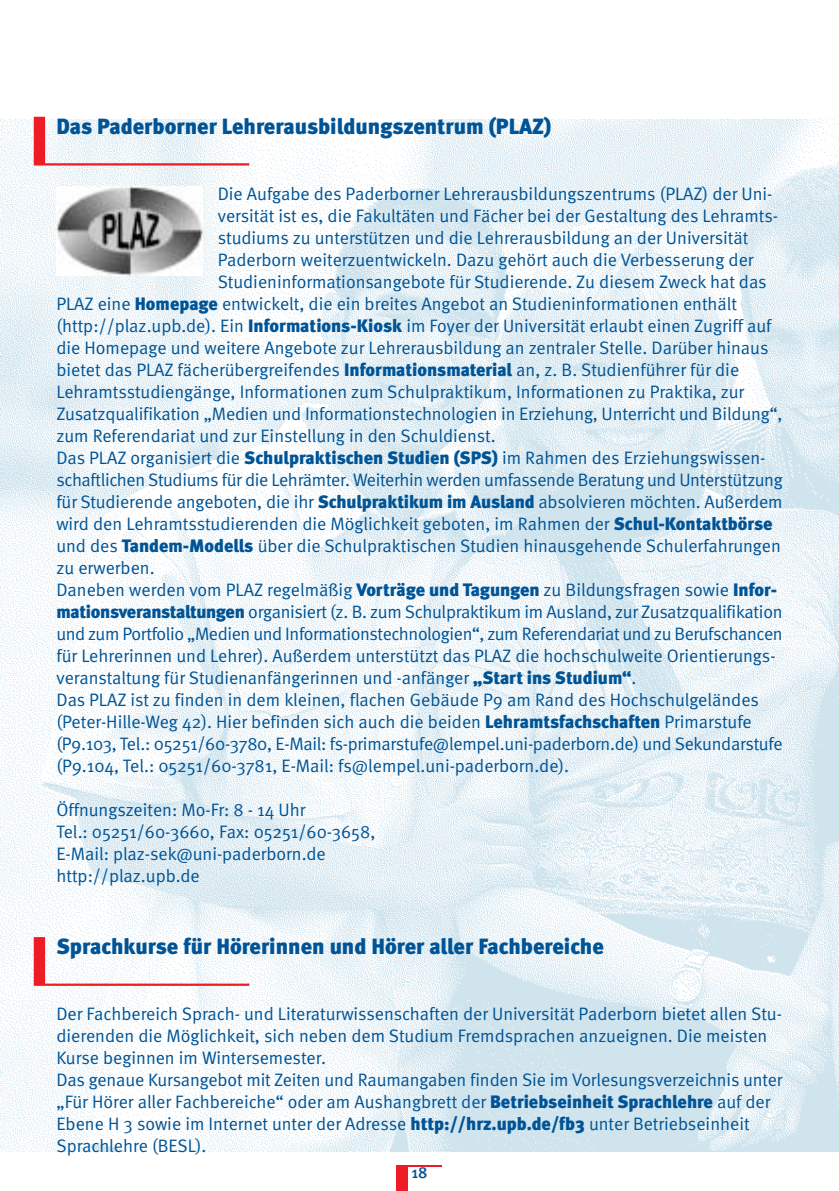
<style>
.page{position:relative;width:839px;height:1191px;background:#fff}
.page>*{position:absolute;margin:0;border:0;box-sizing:border-box;transform-origin:0 0}
.t1{font:900 22px "Meta";color:#005496}
.t2{font:18px/22px "Meta Normal";color:#005496}
.t3{font:18px "Meta Normal";letter-spacing:-.02em;color:#005496}
.t4{font:500 16px "Meta";color:#005496}
.s1{font-family:"Meta";font-weight:900}
</style>
<div class="page">
<div style="left:397px;top:1165px;width:11px;height:26px;background:#ee1c24"></div>
<hr style="left:397px;top:1165px;width:45px;height:2px;background:#ee1c24">
<img style="left:0;top:120px;width:839px;height:1031px">
<svg style="left:34px;top:117px;width:215px;height:48px"></svg>
<svg style="left:34px;top:937px;width:215px;height:49px"></svg>
<img style="left:56px;top:187px;width:146px;height:89px">
<p class="t1" style="left:56px;top:118px;width:496px">Das Paderborner Lehrerausbildungszentrum (PLAZ)</p>
<p class="t2" style="left:218px;top:184px;width:556px">Die Aufgabe des Paderborner Lehrerausbildungszentrums (PLAZ) der Uni-</p>
<p class="t2" style="left:218px;top:206px;width:562px">versität ist es, die Fakultäten und Fächer bei der Gestaltung des Lehramts-</p>
<p class="t2" style="left:218px;top:228px;width:532px">studiums zu unterstützen und die Lehrerausbildung an der Universität</p>
<p class="t2" style="left:218px;top:250px;width:537px">Paderborn weiterzuentwickeln. Dazu gehört auch die Verbesserung der</p>
<p class="t2" style="left:218px;top:272px;width:550px">Studieninformationsangebote für Studierende. Zu diesem Zweck hat das</p>
<p class="t2" style="left:56px;top:294px;width:682px">PLAZ eine <span class="s1">Homepage</span> entwickelt, die ein breites Angebot an Studieninformationen enthält</p>
<p class="t2" style="left:56px;top:316px;width:716px">(http://plaz.upb.de). Ein <span class="s1">Informations-Kiosk</span> im Foyer der Universität erlaubt einen Zugriff auf</p>
<p class="t2" style="left:56px;top:338px;width:713px">die Homepage und weitere Angebote zur Lehrerausbildung an zentraler Stelle. Darüber hinaus</p>
<p class="t2" style="left:56px;top:360px;width:684px">bietet das PLAZ fächerübergreifendes <span class="s1">Informationsmaterial</span> an, z. B. Studienführer für die</p>
<p class="t2" style="left:56px;top:382px;width:689px">Lehramtsstudiengänge, Informationen zum Schulpraktikum, Informationen zu Praktika, zur</p>
<p class="t2" style="left:56px;top:404px;width:727px">Zusatzqualifikation „Medien und Informationstechnologien in Erziehung, Unterricht und Bildung“,</p>
<p class="t2" style="left:56px;top:426px;width:440px">zum Referendariat und zur Einstellung in den Schuldienst.</p>
<p class="t2" style="left:56px;top:448px;width:710px">Das PLAZ organisiert die <span class="s1">Schulpraktischen Studien (SPS)</span> im Rahmen des Erziehungswissen-</p>
<p class="t3" style="left:56px;top:473px;width:727px">schaftlichen Studiums für die Lehrämter. Weiterhin werden umfassende Beratung und Unterstützung</p>
<p class="t2" style="left:56px;top:492px;width:727px">für Studierende angeboten, die ihr <span class="s1">Schulpraktikum im Ausland</span> absolvieren möchten. Außerdem</p>
<p class="t2" style="left:56px;top:514px;width:717px">wird den Lehramtsstudierenden die Möglichkeit geboten, im Rahmen der <span class="s1">Schul-Kontaktbörse</span></p>
<p class="t2" style="left:56px;top:536px;width:725px">und des <span class="s1">Tandem-Modells</span> über die Schulpraktischen Studien hinausgehende Schulerfahrungen</p>
<p class="t2" style="left:56px;top:558px;width:100px">zu erwerben.</p>
<p class="t2" style="left:56px;top:580px;width:722px">Daneben werden vom PLAZ regelmäßig <span class="s1">Vorträge und Tagungen</span> zu Bildungsfragen sowie <span class="s1">Infor-</span></p>
<p class="t2" style="left:56px;top:602px;width:727px"><span class="s1">mationsveranstaltungen</span> organisiert (z. B. zum Schulpraktikum im Ausland, zur Zusatzqualifikation</p>
<p class="t3" style="left:56px;top:627px;width:727px">und zum Portfolio „Medien und Informationstechnologien“, zum Referendariat und zu Berufschancen</p>
<p class="t2" style="left:56px;top:646px;width:720px">für Lehrerinnen und Lehrer). Außerdem unterstützt das PLAZ die hochschulweite Orientierungs-</p>
<p class="t2" style="left:56px;top:668px;width:581px">veranstaltung für Studienanfängerinnen und -anfänger <span class="s1">„Start ins Studium“</span>.</p>
<p class="t2" style="left:56px;top:690px;width:704px">Das PLAZ ist zu finden in dem kleinen, flachen Gebäude P9 am Rand des Hochschulgeländes</p>
<p class="t2" style="left:56px;top:712px;width:697px">(Peter-Hille-Weg 42). Hier befinden sich auch die beiden <span class="s1">Lehramtsfachschaften</span> Primarstufe</p>
<p class="t2" style="left:56px;top:734px;width:727px">(P9.103, Tel.: 05251/60-3780, E-Mail: fs-primarstufe@lempel.uni-paderborn.de) und Sekundarstufe</p>
<p class="t2" style="left:56px;top:756px;width:514px">(P9.104, Tel.: 05251/60-3781, E-Mail: fs@lempel.uni-paderborn.de).</p>
<p class="t2" style="left:56px;top:800px;width:320px">Öffnungszeiten: Mo-Fr: 8 - 14 Uhr<br>Tel.: 05251/60-3660, Fax: 05251/60-3658, E-Mail: plaz-sek@uni-paderborn.de http://plaz.upb.de</p>
<p class="t1" style="left:56px;top:938px;width:549px">Sprachkurse für Hörerinnen und Hörer aller Fachbereiche</p>
<p class="t2" style="left:56px;top:1004px;width:727px">Der Fachbereich Sprach- und Literaturwissenschaften der Universität Paderborn bietet allen Stu&shy;dierenden die Möglichkeit, sich neben dem Studium Fremdsprachen anzueignen. Die meisten Kurse beginnen im Wintersemester.<br>Das genaue Kursangebot mit Zeiten und Raumangaben finden Sie im Vorlesungsverzeichnis unter „Für Hörer aller Fachbereiche“ oder am Aushangbrett der <span class="s1">Betriebseinheit Sprachlehre</span> auf der Ebene H 3 sowie im Internet unter der Adresse <span class="s1">http://hrz.upb.de/fb3</span> unter Betriebseinheit Sprachlehre (BESL).</p>
<p class="t4" style="left:411px;top:1166px;width:18px">18</p>
</div>
